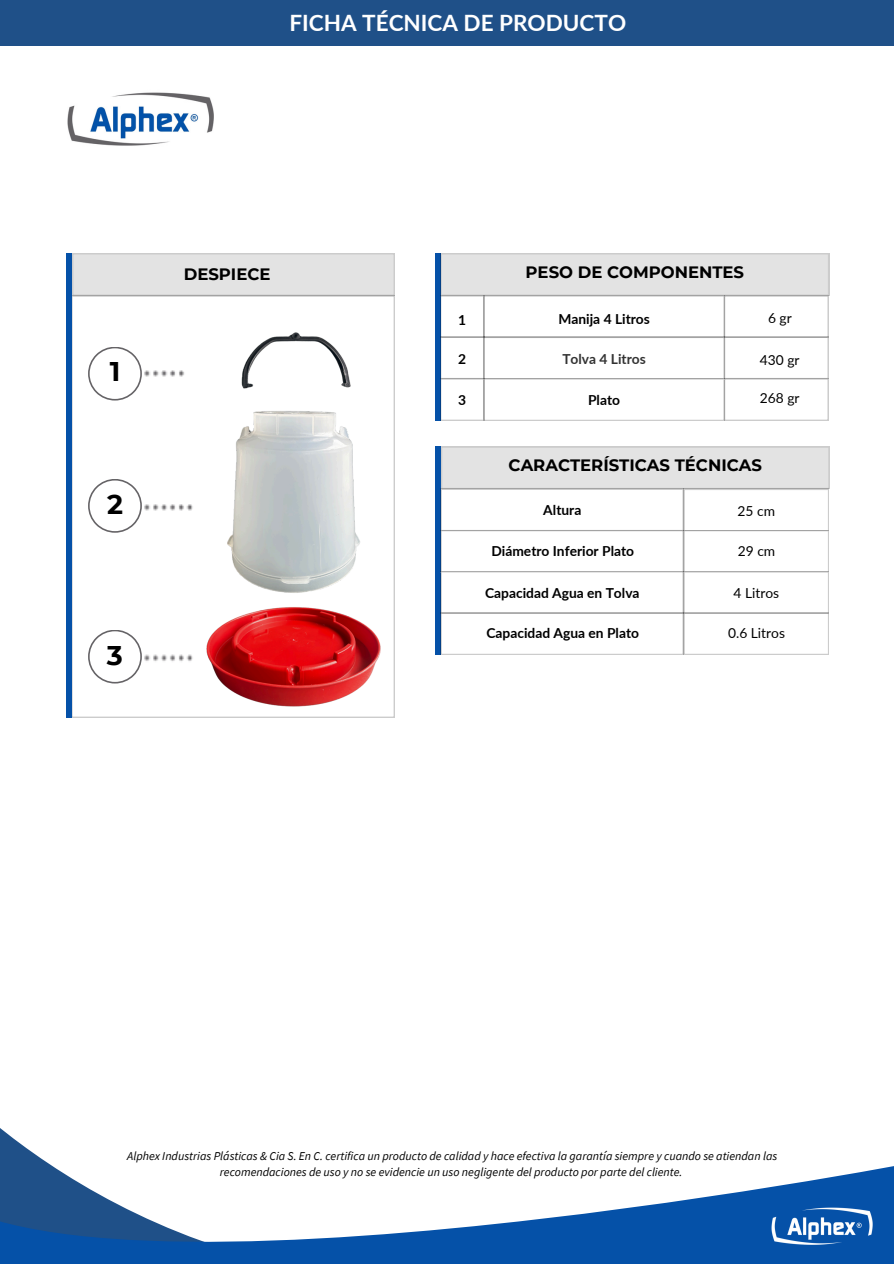
<style>
.page{position:relative;width:894px;height:1264px;background:#fff}
.page>*{position:absolute;margin:0;border:0;box-sizing:border-box;transform-origin:0 0}
.t1{font:700 27px "Montserrat";color:#000}
.t2{font:700 22.5px "Lato";color:#fff}
.t3{font:700 16.5px "Montserrat";color:#000}
.t4{font:700 13.8px "Lato";color:#000}
.t5{font:13.8px "Lato";color:#000}
.t6{font:italic 12px/16px "Source Sans Pro";color:#000;text-align:center}
</style>
<div class="page">
<svg style="left:0;top:1128px;width:893px;height:135px"></svg>
<img style="left:67px;top:92px;width:146px;height:54px">
<div style="left:0;top:0;width:893px;height:46px;background:#1f5088"></div>
<img style="left:762px;top:1199px;width:119px;height:52px">
<div style="left:435px;top:253px;width:5px;height:168px;background:#0551a8"></div>
<div style="left:724px;top:378px;width:104px;height:43px;background:#ccc"></div>
<div style="left:483px;top:378px;width:241px;height:43px;background:#ccc"></div>
<div style="left:440px;top:378px;width:44px;height:43px;background:#ccc"></div>
<svg style="left:440px;top:253px;width:388px;height:167px"></svg>
<svg style="left:72px;top:295px;width:322px;height:422px"></svg>
<div style="left:66px;top:253px;width:6px;height:464px;background:#0551a8"></div>
<svg style="left:72px;top:253px;width:322px;height:42px;background:#e1e1e1"></svg>
<svg style="left:88px;top:347px;width:54px;height:53px"></svg>
<svg style="left:88px;top:479px;width:54px;height:53px"></svg>
<svg style="left:135px;top:365px;width:9px;height:17px"></svg>
<svg style="left:144px;top:365px;width:41px;height:17px"></svg>
<hr style="left:185px;top:365px;width:4px;height:17px;background:#fff">
<svg style="left:135px;top:498px;width:9px;height:17px"></svg>
<svg style="left:144px;top:498px;width:49px;height:17px"></svg>
<hr style="left:193px;top:498px;width:4px;height:17px;background:#fff">
<div style="left:435px;top:446px;width:6px;height:209px;background:#0551a8"></div>
<div style="left:683px;top:612px;width:145px;height:43px;background:#ccc"></div>
<div style="left:440px;top:612px;width:243px;height:43px;background:#ccc"></div>
<svg style="left:440px;top:446px;width:389px;height:208px"></svg>
<svg style="left:88px;top:629px;width:54px;height:54px"></svg>
<svg style="left:135px;top:649px;width:9px;height:17px"></svg>
<svg style="left:144px;top:649px;width:49px;height:17px"></svg>
<hr style="left:193px;top:649px;width:4px;height:17px;background:#fff">
<img style="left:202px;top:602px;width:180px;height:107px">
<img style="left:227px;top:403px;width:136px;height:191px">
<img style="left:238px;top:327px;width:113px;height:64px">
<p class="t2" style="left:289px;top:9px;width:338px">FICHA TÉCNICA DE PRODUCTO</p>
<h2 class="t1" style="left:110px;top:355px;width:12px">1</h2>
<p class="t3" style="left:184px;top:263px;width:88px">DESPIECE</p>
<p class="t3" style="left:525px;top:262px;width:220px">PESO DE COMPONENTES</p>
<h3 class="t4" style="left:458px;top:311px;width:9px">1</h3>
<h4 class="t4" style="left:558px;top:311px;width:93px">Manija 4 Litros</h4>
<h3 class="t5" style="left:767px;top:309px;width:25px">6 gr</h3>
<h1 class="t4" style="left:562px;top:350px;width:85px">Tolva 4 Litros</h1>
<p class="t4" style="left:458px;top:350px;width:9px">2</p>
<p class="t4" style="left:458px;top:391px;width:9px">3</p>
<p class="t5" style="left:759px;top:390px;width:41px">268 gr</p>
<h2 class="t5" style="left:759px;top:351px;width:41px">430 gr</h2>
<p class="t4" style="left:588px;top:391px;width:33px">Plato</p>
<h4 class="t3" style="left:508px;top:455px;width:255px">CARACTERÍSTICAS TÉCNICAS</h4>
<p class="t4" style="left:543px;top:501px;width:40px">Altura</p>
<h3 class="t4" style="left:491px;top:542px;width:144px">Diámetro Inferior Plato</h3>
<h4 class="t5" style="left:737px;top:542px;width:39px">29 cm</h4>
<h4 class="t4" style="left:485px;top:584px;width:156px">Capacidad Agua en Tolva</h4>
<p class="t5" style="left:733px;top:584px;width:47px">4 Litros</p>
<h2 class="t4" style="left:486px;top:624px;width:154px">Capacidad Agua en Plato</h2>
<h3 class="t5" style="left:727px;top:625px;width:58px">0.6 Litros</h3>
<p class="t1" style="left:107px;top:488px;width:17px">2</p>
<h3 class="t5" style="left:737px;top:502px;width:39px">25 cm</h3>
<h4 class="t1" style="left:107px;top:639px;width:17px">3</h4>
<h3 class="t6" style="left:127px;top:1147px;width:651px">Alphex Industrias Plásticas &amp; Cia S. En C. certifica un producto de calidad y hace efectiva la garantía siempre y cuando se atiendan las recomendaciones de uso y no se evidencie un uso negligente del producto por parte del cliente.</h3>
</div>
